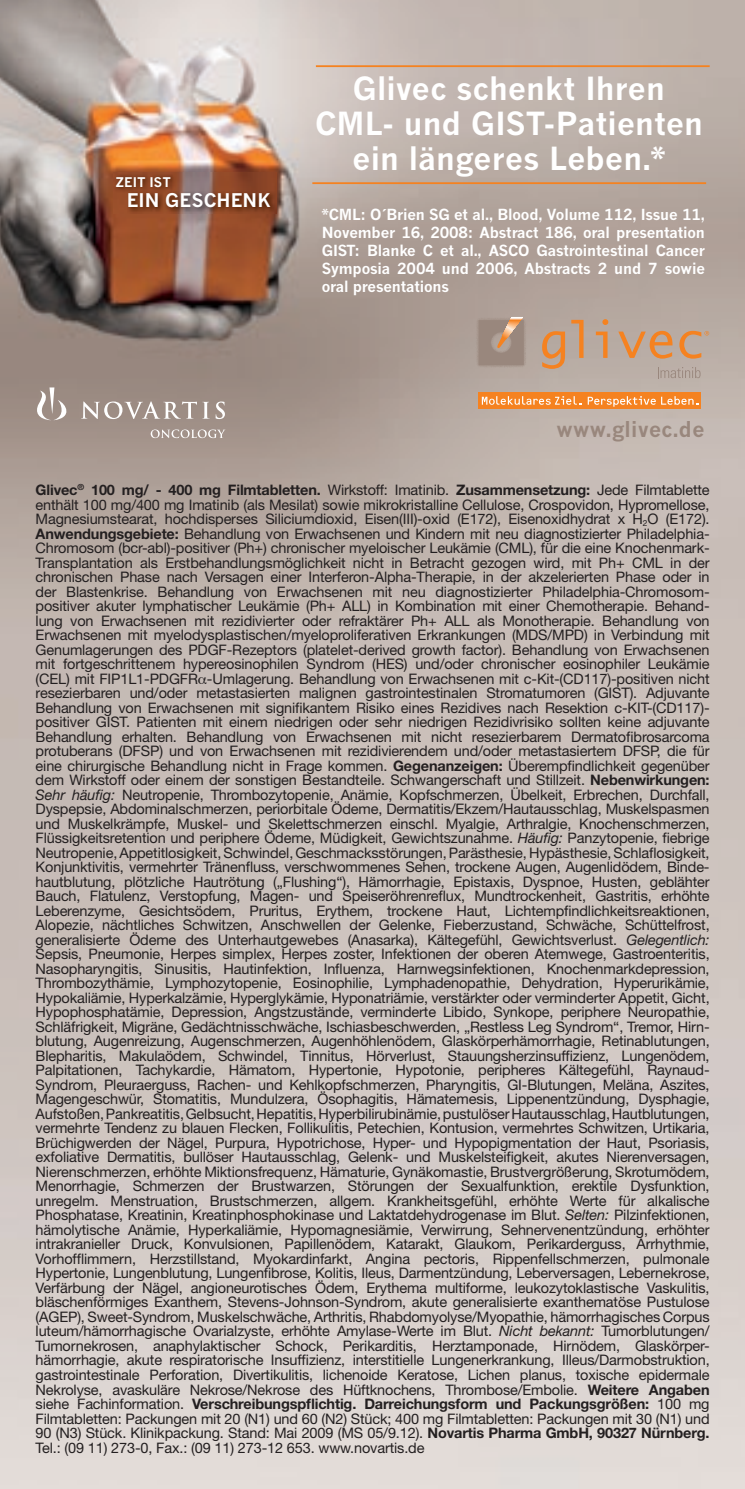
<style>
.page{position:relative;width:745px;height:1489px;background:#fff}
.page>*{position:absolute;margin:0;border:0;box-sizing:border-box;transform-origin:0 0}
.t1{font:700 31.25px/35px "News Gothic";letter-spacing:.01em;color:#fff;text-align:center}
.t2{font:700 21px "News Gothic";letter-spacing:.02em;color:#99877d}
.t3{font:700 18.5px "News Gothic";letter-spacing:.01em;color:#fff}
.t4{font:700 15px/18px "News Gothic";letter-spacing:-.01em;color:#fff;text-align:justify}
.t5{font:14.5px/14.5px "Helvetica Neue";letter-spacing:-.01em;color:#231f20;text-align:justify}
.t6{font:700 13px "News Gothic";letter-spacing:.025em;color:#fff}
.s1{font-weight:700}
.s2{font-style:italic}
</style>
<div class="page">
<img style="left:0;top:0;width:744px;height:1488px">
<img style="left:114px;top:173px;width:162px;height:40px">
<svg style="left:150px;top:429px;width:75px;height:9px"></svg>
<svg style="left:81px;top:401px;width:128px;height:18px"></svg>
<svg style="left:215px;top:401px;width:10px;height:18px"></svg>
<svg style="left:37px;top:387px;width:36px;height:33px"></svg>
<svg style="left:541px;top:331px;width:23px;height:38px"></svg>
<svg style="left:571px;top:320px;width:12px;height:38px"></svg>
<svg style="left:595px;top:319px;width:13px;height:39px"></svg>
<svg style="left:618px;top:331px;width:54px;height:27px"></svg>
<svg style="left:679px;top:331px;width:29px;height:27px"></svg>
<svg style="left:657px;top:367px;width:43px;height:11px"></svg>
<svg style="left:475px;top:317px;width:51px;height:51px;background:#a79183"></svg>
<div style="left:477px;top:392px;width:223px;height:17px;background:#f58220"></div>
<svg style="left:481px;top:396px;width:100px;height:9px"></svg>
<svg style="left:587px;top:396px;width:110px;height:10px"></svg>
<hr style="left:316px;top:65px;width:393px;height:2px;background:#f58220">
<hr style="left:312px;top:182px;width:393px;height:2px;background:#f58220">
<svg style="left:198px;top:676px;width:8px;height:7px"></svg>
<p class="t6" style="left:116px;top:174px;width:56px">ZEIT IST</p>
<p class="t3" style="left:127px;top:189px;width:145px">EIN GESCHENK</p>
<h1 class="t1" style="left:315px;top:71px;width:389px">Glivec schenkt Ihren<br>CML- und GIST-Patienten ein längeres Leben.*</h1>
<p class="t4" style="left:321px;top:205px;width:384px">*CML: O´Brien SG et al., Blood, Volume 112, Issue 11, November 16, 2008: Abstract 186, oral presentation GIST: Blanke C et al., ASCO Gastrointestinal Cancer Symposia 2004 und 2006, Abstracts 2 und 7 sowie oral presentations</p>
<h2 class="t2" style="left:556px;top:417px;width:149px">www.glivec.de</h2>
<p class="t5" style="left:36px;top:482px;width:675px"><span class="s1">Glivec</span><sup>®</sup> <span class="s1">100 mg/ - 400 mg Filmtabletten.</span> Wirkstoff: Imatinib. <span class="s1">Zusammensetzung:</span> Jede Filmtablette enthält 100 mg/400 mg Imatinib (als Mesilat) sowie mikrokristalline Cellulose, Crospovidon, Hypromellose, Magnesiumstearat, hochdisperses Siliciumdioxid, Eisen(III)-oxid (E172), Eisenoxidhydrat x H<sub>2</sub>O (E172).<br><span class="s1">Anwendungsgebiete:</span> Behandlung von Erwachsenen und Kindern mit neu diagnostizierter Philadelphia-Chromosom (bcr-abl)-positiver (Ph+) chronischer myeloischer Leukämie (CML), für die eine Knochenmark-Transplantation als Erstbehandlungsmöglichkeit nicht in Betracht gezogen wird, mit Ph+ CML in der chronischen Phase nach Versagen einer Interferon-Alpha-Therapie, in der akzelerierten Phase oder in der Blastenkrise. Behandlung von Erwachsenen mit neu diagnosti zierter Philadelphia-Chromosom&shy;positiver akuter lymphatischer Leukämie (Ph+ ALL) in Kombination mit einer Chemotherapie. Behand&shy;lung von Erwachsenen mit rezidivierter oder refraktärer Ph+ ALL als Monotherapie. Behandlung von Erwachsenen mit myelodysplastischen/myelo proliferativen Erkrankungen (MDS/MPD) in Verbindung mit Genumlagerungen des PDGF-Rezeptors (platelet-derived growth factor). Behandlung von Erwachsenen mit fortgeschrittenem hypereosinophilen Syndrom (HES) und/oder chronischer eosinophiler Leukämie (CEL) mit FIP1L1-PDGFR -Umlagerung. Behandlung von Erwachsenen mit c-Kit-(CD117)-positiven nicht resezierbaren und/oder metastasierten malignen gastro intestinalen Stromatumoren (GIST). Adjuvante Behandlung von Erwachsenen mit signifikantem Risiko eines Rezidives nach Resektion c-KIT-(CD117)- positiver GIST. Patienten mit einem niedrigen oder sehr niedrigen Rezidivrisiko sollten keine adjuvante Behandlung erhalten. Behandlung von Erwachsenen mit nicht resezierbarem Dermatofibrosarcoma protuberans (DFSP) und von Erwachsenen mit rezidivierendem und/oder metastasiertem DFSP, die für eine chirurgische Behandlung nicht in Frage kommen. <span class="s1">Gegenanzeigen:</span> Überempfindlichkeit gegenüber dem Wirkstoff oder einem der sonstigen Bestandteile. Schwangerschaft und Stillzeit. <span class="s1">Nebenwirkungen:<br></span><span class="s2">Sehr häufig:</span> Neutropenie, Thrombozytopenie, Anämie, Kopfschmerzen, Übelkeit, Erbrechen, Durchfall, Dyspepsie, Abdominalschmerzen, periorbitale Ödeme, Dermatitis/Ekzem/Hautausschlag, Muskelspasmen und Muskelkrämpfe, Muskel- und Skelettschmerzen einschl. Myalgie, Arthralgie, Knochenschmerzen, Flüssigkeitsretention und periphere Ödeme, Müdigkeit, Gewichtszunahme. <span class="s2">Häufig:</span> Panzytopenie, fiebrige Neutropenie, Appetitlosigkeit, Schwindel, Geschmacksstörungen, Parästhesie, Hypästhesie, Schlaflosigkeit, Konjunktivitis, vermehrter Tränenfluss, verschwommenes Sehen, trockene Augen, Augenlidödem, Binde&shy;haut blutung, plötzliche Hautrötung („Flushing“), Hämorrhagie, Epistaxis, Dyspnoe, Husten, geblähter Bauch, Flatulenz, Verstopfung, Magen- und Speiseröhrenreflux, Mundtrockenheit, Gastritis, erhöhte Leberenzyme, Gesichtsödem, Pruritus, Erythem, trockene Haut, Lichtempfindlichkeitsreaktionen, Alopezie, nächtliches Schwitzen, Anschwellen der Gelenke, Fieberzustand, Schwäche, Schüttelfrost, generalisierte Ödeme des Unterhaut gewebes (Anasarka), Kältegefühl, Gewichtsverlust. <span class="s2">Gelegentlich:<br></span>Sepsis, Pneumonie, Herpes simplex, Herpes zoster, Infektionen der oberen Atemwege, Gastroenteritis, Nasopharyngitis, Sinusitis, Hautinfektion, Influenza, Harnwegsinfektionen, Knochenmarkdepression, Thrombozythämie, Lymphozytopenie, Eosinophilie, Lymphadenopathie, Dehydration, Hyperurikämie, Hypokaliämie, Hyperkalzämie, Hyper glykämie, Hyponatriämie, verstärkter oder verminderter Appetit, Gicht, Hypophosphatämie, Depression, Angstzustände, verminderte Libido, Synkope, periphere Neuropathie, Schläfrigkeit, Migräne, Gedächtnisschwäche, Ischiasbeschwerden, „Restless Leg Syndrom“, Tremor, Hirn&shy;blutung, Augenreizung, Augenschmerzen, Augenhöhlenödem, Glaskörperhämorrhagie, Retinablutungen, Blepharitis, Makulaödem, Schwindel, Tinnitus, Hörverlust, Stauungsherzinsuffizienz, Lungenödem, Palpitationen, Tachykardie, Hämatom, Hypertonie, Hypotonie, peripheres Kälte gefühl, Raynaud-Syndrom, Pleuraerguss, Rachen- und Kehlkopfschmerzen, Pharyngitis, GI-Blutungen, Meläna, Aszites, Magengeschwür, Stomatitis, Mundulzera, Ösophagitis, Hämatemesis, Lippenentzündung, Dysphagie, Aufstoßen, Pankreatitis, Gelbsucht, Hepatitis, Hyper bilirubin ämie, pustulöser Hautausschlag, Hautblutungen, vermehrte Tendenz zu blauen Flecken, Follikulitis, Petechien, Kontusion, vermehrtes Schwitzen, Urtikaria, Brüchigwerden der Nägel, Purpura, Hypotrichose, Hyper- und Hypopigmentation der Haut, Psoriasis, exfoliative Dermatitis, bullöser Hautausschlag, Gelenk- und Muskelsteifigkeit, akutes Nierenversagen, Nierenschmerzen, erhöhte Miktionsfrequenz, Hämaturie, Gynäkomastie, Brustvergrößerung, Skrotumödem, Menorrhagie, Schmerzen der Brustwarzen, Störungen der Sexualfunktion, erektile Dysfunktion, unregelm. Menstruation, Brustschmerzen, allgem. Krankheitsgefühl, erhöhte Werte für alkalische Phosphatase, Kreatinin, Kreatinphosphokinase und Laktatdehydrogenase im Blut. <span class="s2">Selten:</span> Pilzinfektionen, hämolytische Anämie, Hyperkaliämie, Hypomagnesiämie, Verwirrung, Sehnerven entzündung, erhöhter intrakranieller Druck, Konvulsionen, Papillenödem, Katarakt, Glaukom, Perikarderguss, Arrhythmie, Vorhofflimmern, Herzstillstand, Myokardinfarkt, Angina pectoris, Rippenfellschmerzen, pulmonale Hypertonie, Lungenblutung, Lungenfibrose, Kolitis, Ileus, Darmentzündung, Leberversagen, Lebernekrose, Verfärbung der Nägel, angioneurotisches Ödem, Erythema multiforme, leukozytoklastische Vaskulitis, bläschenförmiges Exanthem, Stevens-Johnson-Syndrom, akute generalisierte exanthematöse Pustulose (AGEP), Sweet-Syndrom, Muskelschwäche, Arthritis, Rhabdomyolyse/Myopathie, hämorrhagisches Corpus luteum/hämorrhagische Ovarialzyste, erhöhte Amylase-Werte im Blut. <span class="s2">Nicht bekannt:</span> Tumorblutungen/ Tumornekrosen, anaphylaktischer Schock, Perikarditis, Herztamponade, Hirnödem, Glaskörper&shy;hämorrhagie, akute respiratorische Insuffizienz, interstitielle Lungenerkrankung, Illeus/Darmobstruktion, gastrointestinale Perforation, Divertikulitis, lichenoide Keratose, Lichen planus, toxische epidermale Nekrolyse, avaskuläre Nekrose/Nekrose des Hüftknochens, Thrombose/Embolie. <span class="s1">Weitere Angaben </span>siehe Fachinformation. <span class="s1">Verschreibungspflichtig. Darreichungsform und Packungsgrößen:</span> 100 mg Filmtabletten: Packungen mit 20 (N1) und 60 (N2) Stück; 400 mg Filmtabletten: Packungen mit 30 (N1) und 90 (N3) Stück. Klinikpackung. Stand: Mai 2009 (MS 05/9.12). <span class="s1">Novartis Pharma GmbH, 90327 Nürnberg.<br></span>Tel.: (09 11) 273-0, Fax.: (09 11) 273-12 653. www.novartis.de</p>
</div>
